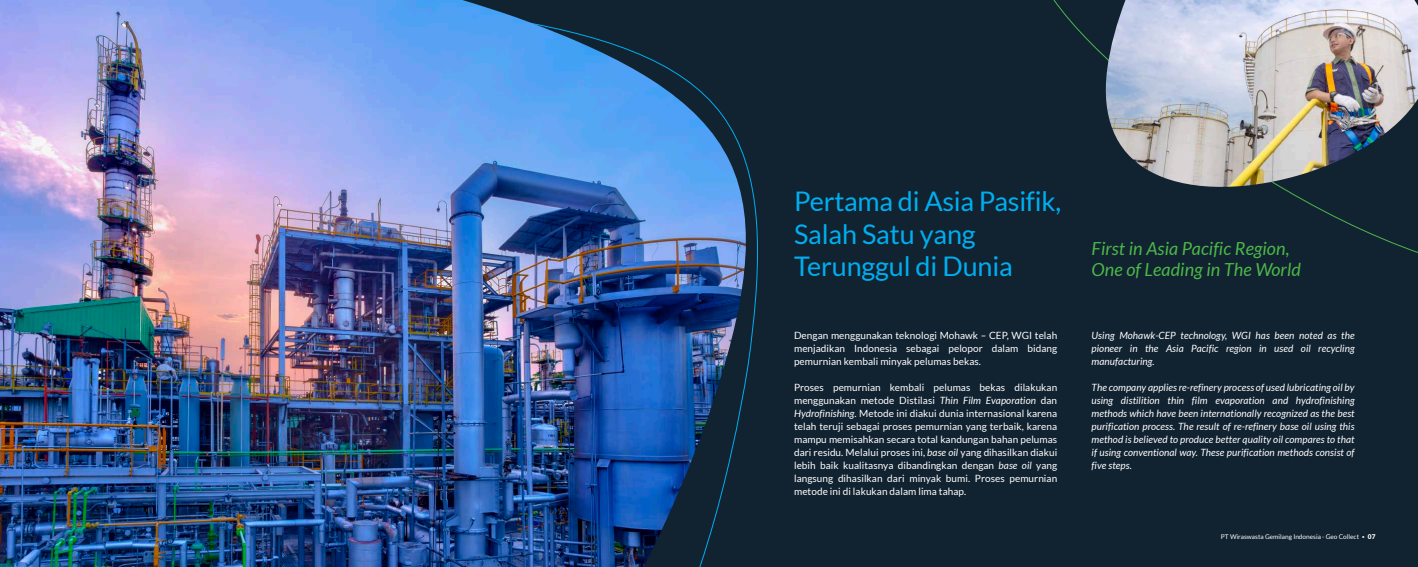
<style>
.page{position:relative;width:1418px;height:567px;background:#fff}
.page>*{position:absolute;margin:0;border:0;box-sizing:border-box;transform-origin:0 0}
.t1{font:27px/32.4px "Lato";letter-spacing:-.005em;color:#00aeef}
.t2{font:italic 18px/21.6px "Lato";letter-spacing:.005em;color:#4cb848}
.t3{font:10px/13px "Lato";letter-spacing:.005em;color:#fff;text-align:justify}
.t4{font:italic 10px/13px "Lato";letter-spacing:.005em;color:#fff;text-align:justify}
.t5{font:6.5px "Lato";color:#fff}
.s1{font-style:italic}
.s2{font-weight:300}
.s3{font-weight:900}
</style>
<div class="page">
<div style="left:0;top:0;width:1417px;height:567px;background:#112231"></div>
<img style="left:0;top:0;width:749px;height:567px">
<img style="left:1102px;top:0;width:315px;height:192px">
<h1 class="t1" style="left:794px;top:185px;width:268px">Pertama di Asia Pasifik,<br>Salah Satu yang<br>Terunggul di Dunia</h1>
<p class="t3" style="left:794px;top:329px;width:265px">Dengan menggunakan teknologi Mohawk – CEP, WGI telah menjadikan Indonesia sebagai pelopor dalam bidang pemurnian kembali minyak pelumas bekas.</p>
<p class="t3" style="left:794px;top:381px;width:265px">Proses pemurnian kembali pelumas bekas dilakukan menggunakan metode Distilasi <span class="s1">Thin Film Evaporation</span> dan <span class="s1">Hydrofinishing</span>. Metode ini diakui dunia internasional karena telah teruji sebagai proses pemurnian yang terbaik, karena mampu memisahkan secara total kandungan bahan pelumas dari residu. Melalui proses ini, <span class="s1">base oil</span> yang dihasilkan diakui lebih baik kualitasnya dibandingkan dengan <span class="s1">base oil</span> yang langsung dihasilkan dari minyak bumi. Proses pemurnian metode ini di lakukan dalam lima tahap.</p>
<h2 class="t2" style="left:1091px;top:238px;width:211px">First in Asia Pacific Region,<br>One of Leading in The World</h2>
<p class="t4" style="left:1091px;top:329px;width:265px">Using Mohawk-CEP technology, WGI has been noted as the pioneer in the Asia Pacific region in used oil recycling manufacturing.</p>
<p class="t4" style="left:1091px;top:381px;width:265px">The company applies re-refinery process of used lubricating oil by using distilition thin film evaporation and hydrofinishing methods which have been internationally recognized as the best purification process. The result of re-refinery base oil using this method is believed to produce better quality oil compares to that if using conventional way. These purification methods consist of five steps.</p>
<p class="t5" style="left:1220px;top:533px;width:156px">PT Wiraswasta Gemilang Indonesia - Geo Collect <span class="s2">•</span> <span class="s3">07</span></p>
</div>
